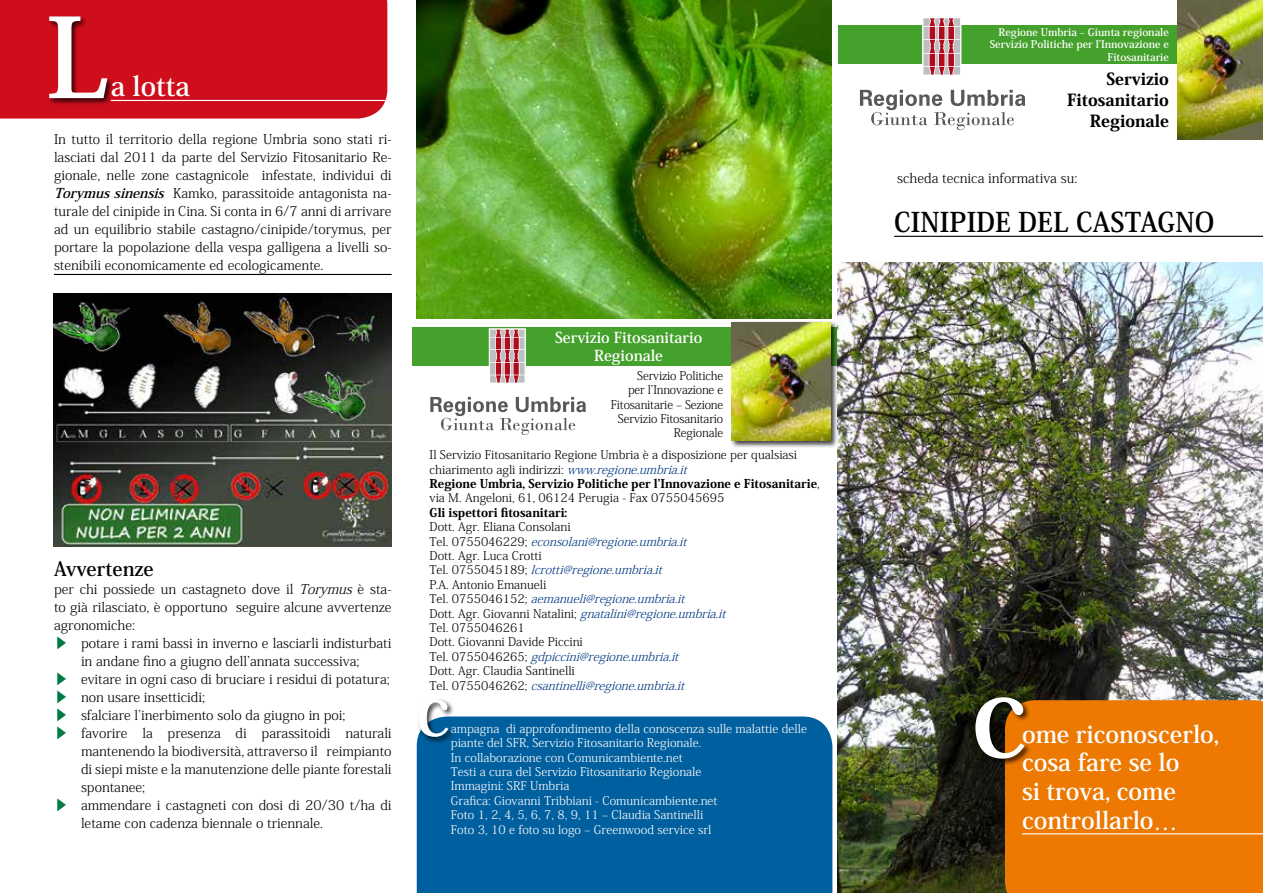
<style>
.page{position:relative;width:1263px;height:893px;background:#fff}
.page>*{position:absolute;margin:0;border:0;box-sizing:border-box;transform-origin:0 0}
.t1{font:700 115.5px "Koz Min Pro";color:#fff}
.t2{font:700 109.35px "Koz Min Pro";color:#fff}
.t3{font:700 70.5px "Koz Min Pro";color:#fff}
.t4{font:700 27px "Koz Min Pro";color:#000}
.t5{font:700 27px "Koz Min Pro";color:#fff}
.t6{font:700 24px/28.8px "Koz Min Pro";color:#fff}
.t7{font:700 19.5px "Koz Min Pro";color:#000}
.t8{font:800 16.5px/21px "Koz Min Pro";color:#000;text-align:right}
.t9{font:700 15px/18px "Koz Min Pro";color:#fff;text-align:center}
.t10{font:300 13.5px/18px "Koz Min Pro";color:#000;text-align:justify}
.t11{font:300 12px/14.4px "Koz Min Pro";color:#000}
.t12{font:300 12px/14.4px "Koz Min Pro";color:#fff}
.t13{font:800 12px "Koz Min Pro";color:#000}
.t14{font:700 10.5px/12.6px "Koz Min Pro";color:#fff;text-align:right}
.s1{font-weight:700;font-style:italic}
.s2{font-style:italic}
.s3{color:#007a45}
.s4{font-style:italic;color:#003882}
.s5{font-weight:800}
</style>
<div class="page">
<div style="left:412px;top:327px;width:426px;height:39px;background:#44a12b"></div>
<svg style="left:489px;top:329px;width:36px;height:37px"></svg>
<svg style="left:490px;top:330px;width:35px;height:53px;background:#c58a91"></svg>
<svg style="left:430px;top:397px;width:156px;height:38px"></svg>
<div style="left:417px;top:716px;width:415px;height:177px;background:#005f9e"></div>
<div style="left:838px;top:26px;width:417px;height:38px;background:#44a12b"></div>
<div style="left:922px;top:17px;width:39px;height:59px;background:#fff"></div>
<svg style="left:923px;top:18px;width:37px;height:57px;background:#c58a92"></svg>
<svg style="left:860px;top:90px;width:165px;height:40px"></svg>
<img style="left:1178px;top:0;width:85px;height:140px">
<hr style="left:894px;top:236px;width:369px;height:1px;background:#000">
<img style="left:838px;top:262px;width:425px;height:631px">
<div style="left:1005px;top:700px;width:258px;height:193px;background:#ed7902"></div>
<hr style="left:1022px;top:833px;width:241px;height:1px;background:#fff">
<div style="left:974px;top:696px;width:58px;height:70px;background:#000;opacity:.75"></div>
<img style="left:417px;top:0;width:414px;height:318px">
<div style="left:730px;top:320px;width:108px;height:128px;background:#000;opacity:.75"></div>
<img style="left:732px;top:322px;width:98px;height:118px">
<div style="left:417px;top:698px;width:38px;height:46px;background:#000;opacity:.75"></div>
<img style="left:54px;top:293px;width:338px;height:254px">
<div style="left:0;top:0;width:387px;height:119px;background:#cf0e1c"></div>
<hr style="left:111px;top:100px;width:283px;height:1px;background:#fff">
<div style="left:48px;top:15px;width:66px;height:91px;background:#000;opacity:.75"></div>
<hr style="left:54px;top:274px;width:338px;height:1px;background:#000">
<h2 class="t2" style="left:46px;top:-22px;width:65px">L</h2>
<h3 class="t5" style="left:111px;top:66px;width:81px">a lotta</h3>
<p class="t10" style="left:54px;top:129px;width:339px">In tutto il territorio della regione Umbria sono stati ri&shy;lasciati dal 2011 da parte del Servizio Fitosanitario Re&shy;gionale, nelle zone castagnicole infestate, individui di <span class="s1">Torymussinensis</span> Kamko, parassitoide antagonista na&shy;turale del cinipide in Cina. Si conta in 6/7 anni di arrivare ad un equilibrio stabile castagno/cinipide/torymus, per portare la popolazione della vespa galligena a livelli so&shy;stenibili economicamente ed ecologicamente.</p>
<h3 class="t7" style="left:54px;top:555px;width:101px">Avvertenze</h3>
<p class="t10" style="left:54px;top:580px;width:339px">per chi possiede un castagneto dove il <span class="s2">Torymus</span> è sta-</p>
<p class="t10" style="left:54px;top:598px;width:339px">to già rilasciato, è opportuno seguire alcune avvertenze</p>
<p class="t10" style="left:54px;top:616px;width:82px">agronomiche:</p>
<p class="t10" style="left:54px;top:634px;width:339px"><span class="s3">▶</span> potare i rami bassi in inverno e lasciarli indisturbati</p>
<p class="t10" style="left:81px;top:652px;width:280px">in andane fino a giugno dell’annata successiva;</p>
<p class="t10" style="left:54px;top:670px;width:337px"><span class="s3">▶</span> evitare in ogni caso di bruciare i residui di potatura;</p>
<p class="t10" style="left:54px;top:688px;width:152px"><span class="s3">▶</span> non usare insetticidi;</p>
<p class="t10" style="left:54px;top:706px;width:293px"><span class="s3">▶</span> sfalciare l’inerbimento solo da giugno in poi;</p>
<p class="t10" style="left:54px;top:724px;width:339px"><span class="s3">▶</span> favorire la presenza di parassitoidi naturali</p>
<p class="t10" style="left:81px;top:742px;width:312px">mantenendo la biodiversità, attraverso il reimpianto</p>
<p class="t10" style="left:81px;top:760px;width:312px">di siepi miste e la manutenzione delle piante forestali</p>
<p class="t10" style="left:81px;top:778px;width:66px">spontanee;</p>
<p class="t10" style="left:54px;top:796px;width:339px"><span class="s3">▶</span> ammendare i castagneti con dosi di 20/30 t/ha di</p>
<p class="t10" style="left:81px;top:814px;width:244px">letame con cadenza biennale o triennale.</p>
<p class="t9" style="left:555px;top:328px;width:149px">Servizio Fitosanitario<br>Regionale</p>
<p class="t11" style="left:611px;top:368px;width:114px;text-align:right">Servizio Politiche<br>per l’Innovazione e<br>Fitosanitarie – Sezione<br>Servizio Fitosanitario<br>Regionale</p>
<p class="t11" style="left:430px;top:447px;width:392px">Il Servizio Fitosanitario Regione Umbria è a disposizione per qualsiasi chiarimento agli indirizzi: <span class="s4">www.regione.umbria.it<br></span><span class="s5">Regione Umbria, Servizio Politiche per l’Innovazione e Fitosanitarie</span>, via M. Angeloni, 61, 06124 Perugia - Fax 0755045695</p>
<p class="t13" style="left:430px;top:503px;width:139px">Gli ispettori fitosanitari:</p>
<p class="t11" style="left:430px;top:519px;width:302px">Dott. Agr. Eliana Consolani<br>T e l . 0 7 5 5 0 4 6 2 2 9 ; <span class="s4">econsolani@regione.umbria.it<br></span>Dott. Agr. Luca Crotti<br>T e l . 0 7 5 5 0 4 5 1 8 9 ; <span class="s4">lcrotti@regione.umbria.it<br></span>P.A. Antonio Emanueli<br>T e l . 0 7 5 5 0 4 6 1 5 2 ; <span class="s4">aemanueli@regione.umbria.it<br></span>D o t t . A g r . G i o v a n n i N a t a l i n i ; <span class="s4">gnatalini@regione.umbria.it </span>Tel. 0755046261<br>Dott. Giovanni Davide Piccini<br>T e l . 0 7 5 5 0 4 6 2 6 5 ; <span class="s4">gdpiccini@regione.umbria.it<br></span>Dott. Agr. Claudia Santinelli<br>T e l . 0 7 5 5 0 4 6 2 6 2 ; <span class="s4">csantinelli@regione.umbria.it</span></p>
<p class="t12" style="left:451px;top:721px;width:358px">ampagna di approfondimento della conoscenza sulle malattie delle piante del SFR, Servizio Fitosanitario Regionale.<br>In collaborazione con Comunicambiente.net<br>Testi a cura del Servizio Fitosanitario Regionale<br>Immagini: SRF Umbria<br>Grafica: Giovanni Tribbiani - Comunicambiente.net<br>Foto 1, 2, 4, 5, 6, 7, 8, 9, 11 – Claudia Santinelli<br>Foto 3, 10 e foto su logo – Greenwood service srl</p>
<h3 class="t3" style="left:416px;top:659px;width:36px">c</h3>
<p class="t14" style="left:990px;top:25px;width:181px">Regione Umbria – Giunta regionale<br>Servizio Politiche per l’Innovazione e<br>Fitosanitarie</p>
<p class="t8" style="left:1067px;top:68px;width:103px">Servizio<br>Fitosanitario<br>Regionale</p>
<p class="t10" style="left:897px;top:169px;width:182px">scheda tecnica informativa su:</p>
<h3 class="t4" style="left:894px;top:202px;width:322px">CINIPIDE DEL CASTAGNO</h3>
<h1 class="t1" style="left:971px;top:631px;width:58px">c</h1>
<h3 class="t6" style="left:1022px;top:718px;width:199px">ome riconoscerlo, cosa fare se lo<br>si trova, come controllarlo…</h3>
</div>
